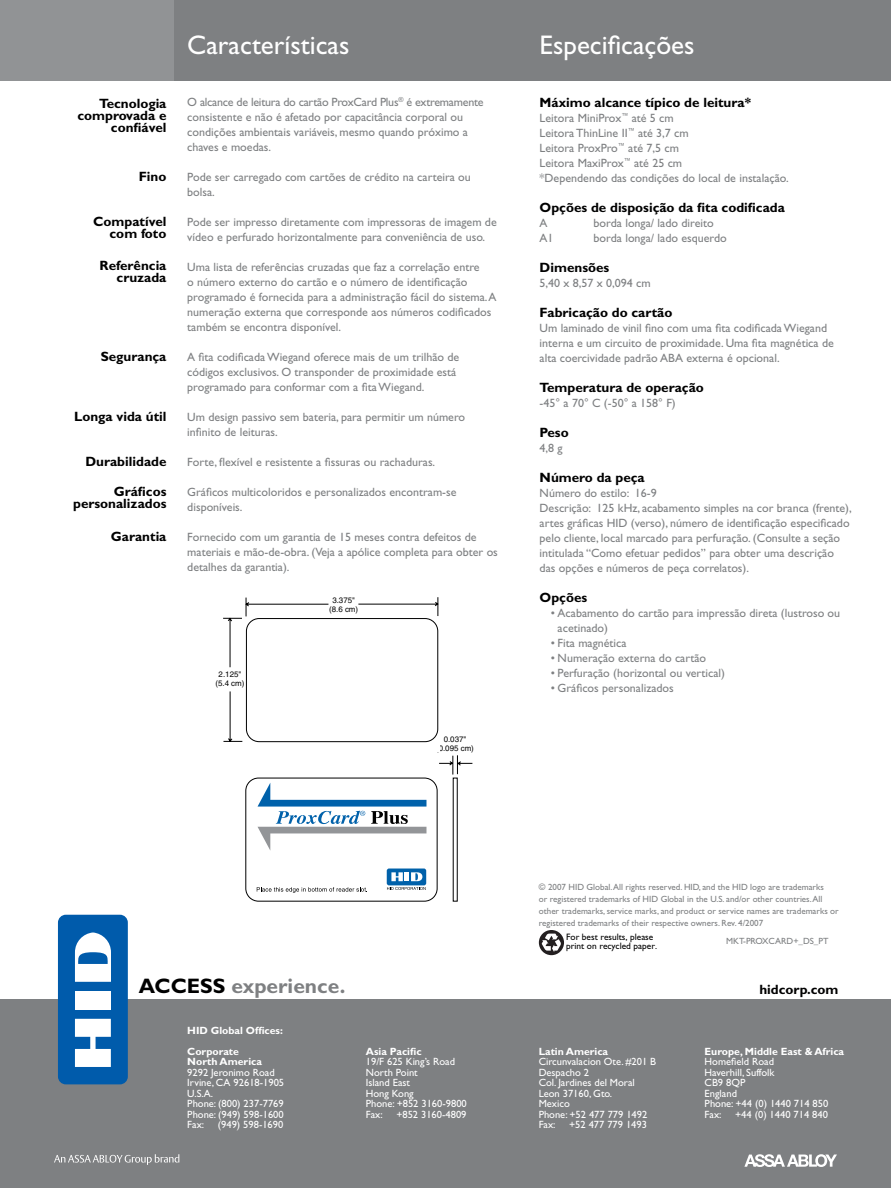
<style>
.page{position:relative;width:891px;height:1188px;background:#fff}
.page>*{position:absolute;margin:0;border:0;box-sizing:border-box;transform-origin:0 0}
.t1{font:27px "Gill Sans";color:#fff}
.t2{font:700 21px "Gill Sans";color:#7e8082}
.t3{font:700 13.5px/12px "Gill Sans";color:#000;text-align:right}
.t4{font:12px/15px "Gill Sans";color:#7e8082}
.t5{font:10.5px/10.5px "Gill Sans";color:#fff}
.t6{font:700 10.5px/21px "Gill Sans";color:#fff}
.t7{font:9.3px/9.4px "Gill Sans";color:#000}
.t8{font:9px/12px "Gill Sans";color:#7e8082}
.t9{font:7.95px/9px "Helvetica";color:#000;text-align:center}
.s1{color:#000}
</style>
<div class="page">
<svg style="left:245px;top:755px;width:228px;height:147px"></svg>
<div style="left:0;top:0;width:187px;height:81px;background:#919395"></div>
<div style="left:175px;top:0;width:716px;height:81px;background:#7e8082"></div>
<div style="left:0;top:1000px;width:891px;height:188px;background:#7e8082"></div>
<div style="left:58px;top:915px;width:70px;height:169px;background:#005bab;border-radius:8px"></div>
<div style="left:75px;top:991px;width:36px;height:18px;background:#fff"></div>
<svg style="left:75px;top:1019px;width:36px;height:48px"></svg>
<svg style="left:75px;top:932px;width:36px;height:50px"></svg>
<svg style="left:223px;top:597px;width:216px;height:145px"></svg>
<svg style="left:539px;top:930px;width:25px;height:25px"></svg>
<svg style="left:542px;top:934px;width:19px;height:18px"></svg>
<svg style="left:54px;top:1154px;width:125px;height:11px"></svg>
<svg style="left:744px;top:1154px;width:93px;height:13px"></svg>
<p class="t3" style="left:77px;top:97px;width:91px">Tecnologia comprovada e confiável</p>
<p class="t3" style="left:139px;top:170px;width:29px">Fino</p>
<p class="t3" style="left:93px;top:216px;width:75px">Compatível com foto</p>
<p class="t3" style="left:100px;top:260px;width:68px">Referência cruzada</p>
<p class="t3" style="left:101px;top:351px;width:67px">Segurança</p>
<p class="t3" style="left:74px;top:411px;width:94px">Longa vida útil</p>
<p class="t3" style="left:85px;top:455px;width:83px">Durabilidade</p>
<p class="t3" style="left:73px;top:485px;width:95px">Gráficos personalizados</p>
<p class="t3" style="left:111px;top:530px;width:57px">Garantia</p>
<h1 class="t1" style="left:187px;top:29px;width:164px">Características</h1>
<p class="t4" style="left:187px;top:94px;width:298px">O alcance de leitura do cartão ProxCard Plus<sup>®</sup> é extremamente consistente e não é afetado por capacitância corporal ou condições ambientais variáveis, mesmo quando próximo a chaves e moedas.</p>
<p class="t4" style="left:187px;top:169px;width:285px">Pode ser carregado com cartões de crédito na carteira ou bolsa.</p>
<p class="t4" style="left:187px;top:214px;width:311px">Pode ser impresso diretamente com impressoras de imagem de vídeo e perfurado horizontalmente para conveniência de uso.</p>
<p class="t4" style="left:187px;top:259px;width:311px">Uma lista de referências cruzadas que faz a correlação entre<br>o número externo do cartão e o número de identificação programado é fornecida para a administração fácil do sistema. A numeração externa que corresponde aos números codificados também se encontra disponível.</p>
<p class="t4" style="left:187px;top:349px;width:274px">A fita codificada Wiegand oferece mais de um trilhão de códigos exclusivos. O transponder de proximidade está programado para conformar com a fita Wiegand.</p>
<p class="t4" style="left:187px;top:409px;width:279px">Um design passivo sem bateria, para permitir um número infinito de leituras.</p>
<p class="t4" style="left:187px;top:454px;width:249px">Forte, flexível e resistente a fissuras ou rachaduras.</p>
<p class="t4" style="left:187px;top:484px;width:271px">Gráficos multicoloridos e personalizados encontram-se disponíveis.</p>
<p class="t4" style="left:187px;top:529px;width:312px">Fornecido com um garantia de 15 meses contra defeitos de materiais e mão-de-obra. (Veja a apólice completa para obter os detalhes da garantia).</p>
<p class="t9" style="left:329px;top:596px;width:31px">3.375" (8.6 cm)</p>
<p class="t9" style="left:215px;top:670px;width:31px">2.125" (5.4 cm)</p>
<p class="t9" style="left:436px;top:735px;width:39px">0.037" (0.095 cm)</p>
<h1 class="t1" style="left:540px;top:29px;width:156px">Especificações</h1>
<p class="t3" style="left:540px;top:96px;width:213px">Máximo alcance típico de leitura*</p>
<p class="t4" style="left:540px;top:110px;width:251px">Leitora MiniProx<sup>™</sup> até 5 cm<br>Leitora ThinLine II<sup>™</sup> até 3,7 cm<br>Leitora ProxPro<sup>™</sup> até 7,5 cm<br>Leitora MaxiProx<sup>™</sup> até 25 cm<br>*Dependendo das condições do local de instalação.</p>
<p class="t3" style="left:540px;top:201px;width:247px">Opções de disposição da fita codificada</p>
<p class="t4" style="left:540px;top:215px;width:10px">A</p>
<p class="t4" style="left:594px;top:215px;width:122px">borda longa/ lado direito</p>
<p class="t4" style="left:540px;top:230px;width:16px">A1</p>
<p class="t4" style="left:594px;top:230px;width:135px">borda longa/ lado esquerdo</p>
<p class="t3" style="left:540px;top:261px;width:71px">Dimensões</p>
<p class="t4" style="left:540px;top:275px;width:113px">5,40 x 8,57 x 0,094 cm</p>
<p class="t3" style="left:540px;top:306px;width:134px">Fabricação do cartão</p>
<p class="t4" style="left:540px;top:320px;width:296px">Um laminado de vinil fino com uma fita codificada Wiegand interna e um circuito de proximidade. Uma fita magnética de alta coercividade padrão ABA externa é opcional.</p>
<p class="t3" style="left:540px;top:381px;width:166px">Temperatura de operação</p>
<p class="t4" style="left:540px;top:395px;width:138px">-45° a 70° C (-50° a 158° F)</p>
<p class="t3" style="left:540px;top:426px;width:31px">Peso</p>
<p class="t4" style="left:540px;top:440px;width:25px">4,8 g</p>
<p class="t3" style="left:540px;top:471px;width:107px">Número da peça</p>
<p class="t4" style="left:540px;top:485px;width:314px">Número do estilo: 16-9<br>Descrição: 125 kHz, acabamento simples na cor branca (frente), artes gráficas HID (verso), número de identificação especificado pelo cliente, local marcado para perfuração. (Consulte a seção intitulada “Como efetuar pedidos” para obter uma descrição das opções e números de peça correlatos).</p>
<p class="t3" style="left:540px;top:591px;width:49px">Opções</p>
<p class="t4" style="left:558px;top:605px;width:284px;text-indent:-7px">• Acabamento do cartão para impressão direta (lustroso ou acetinado)</p>
<p class="t4" style="left:551px;top:635px;width:77px">• Fita magnética</p>
<p class="t4" style="left:551px;top:650px;width:157px">• Numeração externa do cartão</p>
<p class="t4" style="left:551px;top:665px;width:176px">• Perfuração (horizontal ou vertical)</p>
<p class="t4" style="left:551px;top:680px;width:124px">• Gráficos personalizados</p>
<h2 class="t2" style="left:139px;top:973px;width:208px"><span class="s1">ACCESS</span> experience.</h2>
<p class="t6" style="left:187px;top:1020px;width:97px">HID Global Offices:<br>Corporate</p>
<p class="t6" style="left:187px;top:1051px;width:76px">North America</p>
<p class="t5" style="left:187px;top:1067px;width:98px">9292 Jeronimo Road<br>Irvine, CA 92618-1905<br>U.S.A.<br>Phone: (800) 237-7769<br>Phone: (949) 598-1600<br>Fax:</p>
<p class="t5" style="left:218px;top:1119px;width:67px">(949) 598-1690</p>
<p class="t6" style="left:366px;top:1041px;width:57px">Asia Pacific</p>
<p class="t5" style="left:366px;top:1057px;width:103px">19/F 625 King’s Road<br>North Point<br>Island East<br>Hong Kong<br>Phone: +852 3160-9800<br>Fax:</p>
<p class="t5" style="left:396px;top:1109px;width:72px">+852 3160-4809</p>
<p class="t8" style="left:539px;top:881px;width:301px">© 2007 HID Global. All rights reserved. HID, and the HID logo are trademarks<br>or registered trademarks of HID Global in the U.S. and/or other countries. All other trademarks, service marks, and product or service names are trademarks or registered trademarks of their respective owners. Rev. 4/2007</p>
<p class="t7" style="left:566px;top:932px;width:92px">For best results, please print on recycled paper.</p>
<p class="t8" style="left:726px;top:935px;width:104px">MKT-PROXCARD+_DS_PT</p>
<p class="t6" style="left:539px;top:1041px;width:71px">Latin America</p>
<p class="t5" style="left:539px;top:1057px;width:119px">Circunvalacion Ote. #201 B<br>Despacho 2<br>Col. Jardines del Moral<br>Leon 37160, Gto.<br>Mexico<br>Phone: +52 477 779 1492<br>Fax:</p>
<p class="t5" style="left:569px;top:1120px;width:79px">+52 477 779 1493</p>
<p class="t3" style="left:759px;top:983px;width:81px">hidcorp.com</p>
<p class="t6" style="left:705px;top:1041px;width:141px">Europe, Middle East &amp; Africa</p>
<p class="t5" style="left:705px;top:1057px;width:125px">Homefield Road<br>Haverhill, Suffolk<br>CB9 8QP<br>England<br>Phone: +44 (0) 1440 714 850<br>Fax:</p>
<p class="t5" style="left:735px;top:1109px;width:94px">+44 (0) 1440 714 840</p>
</div>
